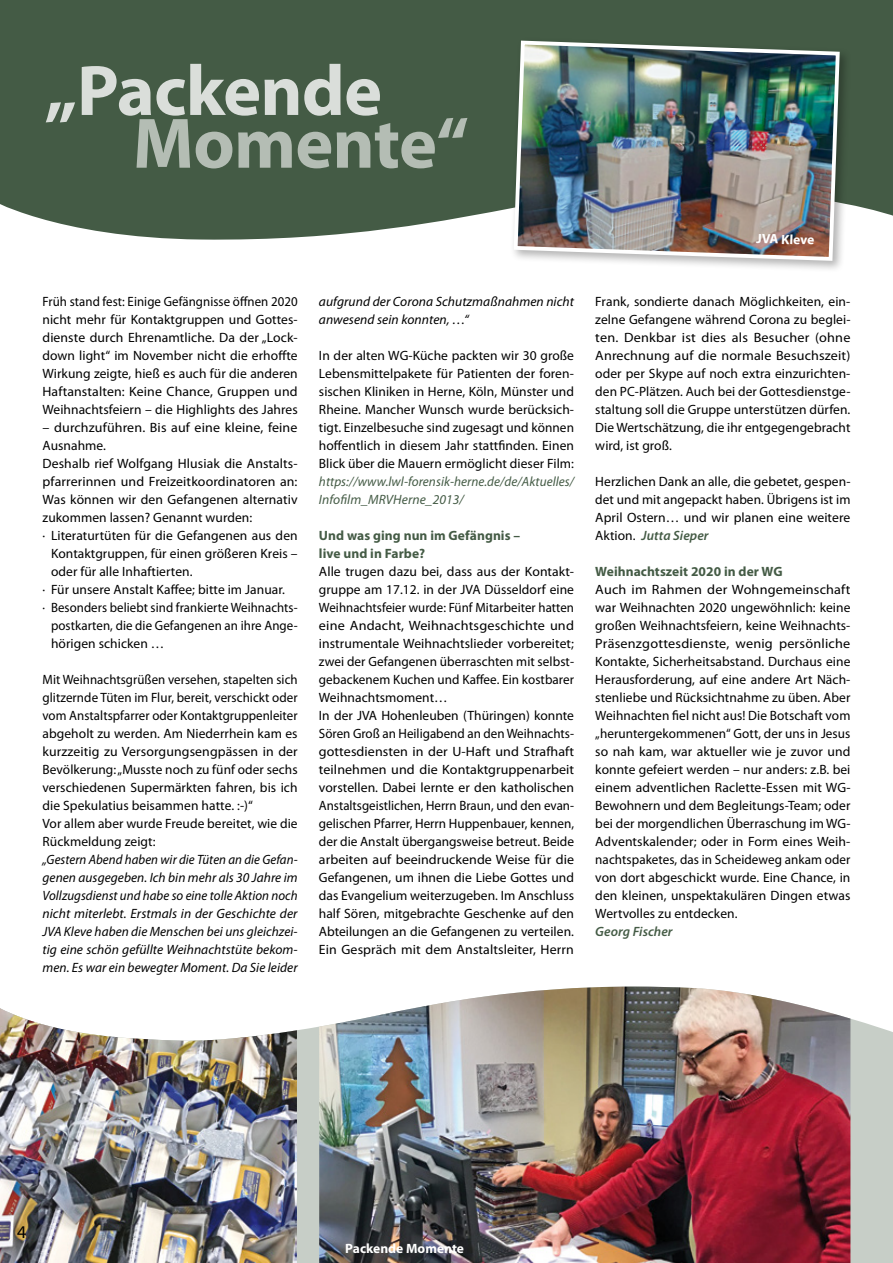
<style>
.page{position:relative;width:893px;height:1263px;background:#fff}
.page>*{position:absolute;margin:0;border:0;box-sizing:border-box;transform-origin:0 0}
.t1{font:700 72px "Myriad Pro";letter-spacing:-.01em;color:#dadeda}
.t2{font:700 72px "Myriad Pro";letter-spacing:-.01em;color:#b4bdb4}
.t3{font:18px "Myriad Pro";color:#000}
.t4{font:13.5px/18px "Myriad Pro";letter-spacing:.005em;color:#000;text-align:justify}
.t5{font:13.5px/18px "Myriad Pro";letter-spacing:.005em;color:#000;text-align:justify;scale:1.05 1}
.t6{font:13.5px/18px "Myriad Pro";letter-spacing:.005em;color:#000;text-align:justify;scale:.95 1}
.t7{font:italic 13.5px/18px "Myriad Pro";letter-spacing:.005em;color:#000;text-align:justify;scale:.95 1}
.t8{font:italic 13.5px/18px "Myriad Pro";letter-spacing:.005em;color:#445b45}
.t9{font:700 13.5px/18px "Myriad Pro";letter-spacing:.005em;color:#445b45}
.t10{font:italic 13.5px/18px "Myriad Pro";letter-spacing:.005em;color:#000}
.t11{font:13.5px "Myriad Pro";letter-spacing:.005em;color:#000;scale:.96 1}
.t12{font:13.5px "Myriad Pro";letter-spacing:.005em;color:#000;scale:1.04 1}
.t13{font:700 13.5px "Myriad Pro";color:#fff}
.t14{font:italic 600 13.5px "Myriad Pro";letter-spacing:.005em;color:#445b45}
.s1{font-weight:600;font-style:italic;color:#445b45}
</style>
<div class="page">
<img style="left:298px;top:1018px;width:595px;height:245px">
<img style="left:319px;top:986px;width:531px;height:41px">
<img style="left:0;top:1008px;width:297px;height:255px">
<div style="left:0;top:0;width:893px;height:240px;background:#445b45"></div>
<div style="left:510px;top:37px;width:342px;height:236px;background:#000;opacity:.3"></div>
<img style="left:512px;top:39px;width:330px;height:224px">
<h1 class="t1" style="left:45px;top:44px;width:339px">„Packende</h1>
<h1 class="t2" style="left:133px;top:96px;width:338px">Momente“</h1>
<p class="t6" style="left:43px;top:292px;width:270px">Früh stand fest: Einige Gefängnisse öffnen 2020 nicht mehr für Kontaktgruppen und Gottes&shy;dienste durch Ehrenamtliche. Da der „Lock&shy;down light“ im November nicht die erhoffte Wirkung zeigte, hieß es auch für die anderen Haftanstalten: Keine Chance, Gruppen und Weihnachtsfeiern – die Highlights des Jahres</p>
<p class="t12" style="left:43px;top:419px;width:247px">– durchzuführen. Bis auf eine kleine, feine</p>
<p class="t4" style="left:43px;top:436px;width:65px">Ausnahme.</p>
<p class="t4" style="left:43px;top:454px;width:257px">Deshalb rief Wolfgang Hlusiak die Anstalts-</p>
<p class="t4" style="left:43px;top:472px;width:256px">pfarrerinnen und Freizeitkoordinatoren an:</p>
<p class="t4" style="left:43px;top:490px;width:257px">Was können wir den Gefangenen alternativ</p>
<p class="t4" style="left:43px;top:508px;width:211px">zukommen lassen? Genannt wurden:</p>
<p class="t4" style="left:43px;top:526px;width:257px">· Literaturtüten für die Gefangenen aus den</p>
<p class="t4" style="left:51px;top:544px;width:248px">Kontaktgruppen, für einen größeren Kreis –</p>
<p class="t4" style="left:51px;top:562px;width:143px">oder für alle Inhaftierten.</p>
<p class="t4" style="left:43px;top:580px;width:244px">· Für unsere Anstalt Kaffee; bitte im Januar.</p>
<p class="t6" style="left:43px;top:598px;width:270px">· Besonders beliebt sind frankierte Weihnachts-</p>
<p class="t11" style="left:51px;top:617px;width:258px">postkarten, die die Gefangenen an ihre Ange-</p>
<p class="t4" style="left:51px;top:634px;width:115px">hörigen schicken …</p>
<p class="t6" style="left:43px;top:670px;width:270px;text-align:left">Mit Weihnachtsgrüßen versehen, stapelten sich glitzernde Tüten im Flur, bereit, verschickt oder vom Anstaltspfarrer oder Kontaktgruppenleiter abgeholt zu werden. Am Niederrhein kam es kurzzeitig zu Versorgungsengpässen in der Bevölkerung: „Musste noch zu fünf oder sechs verschiedenen Supermärkten fahren, bis ich die Spekulatius beisammen hatte. :-)“<br>Vor allem aber wurde Freude bereitet, wie die Rückmeldung zeigt:</p>
<p class="t7" style="left:43px;top:850px;width:270px">„Gestern Abend haben wir die Tüten an die Gefan&shy;genen ausgegeben. Ich bin mehr als 30 Jahre im Vollzugsdienst und habe so eine tolle Aktion noch nicht miterlebt. Erstmals in der Geschichte der JVA Kleve haben die Menschen bei uns gleichzei&shy;tig eine schön gefüllte Weihnachtstüte bekom&shy;men. Es war ein bewegter Moment. Da Sie leider</p>
<p class="t13" style="left:757px;top:229px;width:60px;rotate:2deg">JVA Kleve</p>
<p class="t10" style="left:319px;top:292px;width:257px">aufgrund der Corona Schutzmaßnahmen nicht anwesend sein konnten, …“</p>
<p class="t4" style="left:319px;top:346px;width:257px">In der alten WG-Küche packten wir 30 große Lebensmittelpakete für Patienten der foren&shy;sischen Kliniken in Herne, Köln, Münster und Rheine. Mancher Wunsch wurde berücksich&shy;tigt. Einzelbesuche sind zugesagt und können hoffentlich in diesem Jahr stattfinden. Einen Blick über die Mauern ermöglicht dieser Film:</p>
<p class="t8" style="left:319px;top:472px;width:257px">https://www.lwl-forensik-herne.de/de/Aktuelles/<br>Infofilm_MRVHerne_2013/</p>
<p class="t9" style="left:319px;top:526px;width:203px">Und was ging nun im Gefängnis – live und in Farbe?</p>
<p class="t4" style="left:319px;top:562px;width:257px;text-align:left">Alle trugen dazu bei, dass aus der Kontakt&shy;gruppe am 17.12. in der JVA Düsseldorf eine Weihnachtsfeier wurde: Fünf Mitarbeiter hatten eine Andacht, Weihnachtsgeschichte und instrumentale Weihnachtslieder vorbereitet; zwei der Gefangenen überraschten mit selbst&shy;gebackenem Kuchen und Kaffee. Ein kostbarer Weihnachtsmoment…<br>In der JVA Hohenleuben (Thüringen) konnte Sören Groß an Heiligabend an den Weihnachts&shy;gottesdiensten in der U-Haft und Strafhaft teilnehmen und die Kontaktgruppenarbeit vorstellen. Dabei lernte er den katholischen Anstaltsgeistlichen, Herrn Braun, und den evan&shy;gelischen Pfarrer, Herrn Huppenbauer, kennen, der die Anstalt übergangsweise betreut. Beide arbeiten auf beeindruckende Weise für die Gefangenen, um ihnen die Liebe Gottes und das Evangelium weiterzugeben. Im Anschluss half Sören, mitgebrachte Geschenke auf den Abteilungen an die Gefangenen zu verteilen.<br>Ein Gespräch mit dem Anstaltsleiter, Herrn</p>
<p class="t4" style="left:595px;top:292px;width:257px">Frank, sondierte danach Möglichkeiten, ein&shy;zelne Gefangene während Corona zu beglei&shy;ten. Denkbar ist dies als Besucher (ohne Anrechnung auf die normale Besuchszeit) oder per Skype auf noch extra einzurichten&shy;den PC-Plätzen. Auch bei der Gottesdienstge&shy;staltung soll die Gruppe unterstützen dürfen.<br>Die Wertschätzung, die ihr entgegengebracht wird, ist groß.</p>
<p class="t4" style="left:595px;top:472px;width:257px">Herzlichen Dank an alle, die gebetet, gespen&shy;det und mit angepackt haben. Übrigens ist im April Ostern… und wir planen eine weitere Aktion. <span class="s1">Jutta Sieper</span></p>
<p class="t9" style="left:595px;top:562px;width:189px">Weihnachtszeit 2020 in der WG</p>
<p class="t5" style="left:595px;top:580px;width:245px">Auch im Rahmen der Wohngemeinschaft war Weihnachten 2020 ungewöhnlich: keine großen Weihnachtsfeiern, keine Weihnachts-Präsenzgottesdienste, wenig persönliche Kontakte, Sicherheitsabstand. Durchaus eine Herausforderung, auf eine andere Art Näch&shy;stenliebe und Rücksichtnahme zu üben. Aber Weihnachten fiel nicht aus! Die Botschaft vom „heruntergekommenen“ Gott, der uns in Jesus so nah kam, war aktueller wie je zuvor und konnte gefeiert werden – nur anders: z.B. bei einem adventlichen Raclette-Essen mit WG-Bewohnern und dem Begleitungs-Team; oder bei der morgendlichen Überraschung im WG-Adventskalender; oder in Form eines Weih&shy;nachtspaketes, das in Scheideweg ankam oder von dort abgeschickt wurde. Eine Chance, in den kleinen, unspektakulären Dingen etwas Wertvolles zu entdecken.</p>
<p class="t14" style="left:595px;top:923px;width:79px">Georg Fischer</p>
<h2 class="t3" style="left:17px;top:1221px;width:11px">4</h2>
<p class="t13" style="left:345px;top:1239px;width:120px">Packende Momente</p>
</div>
